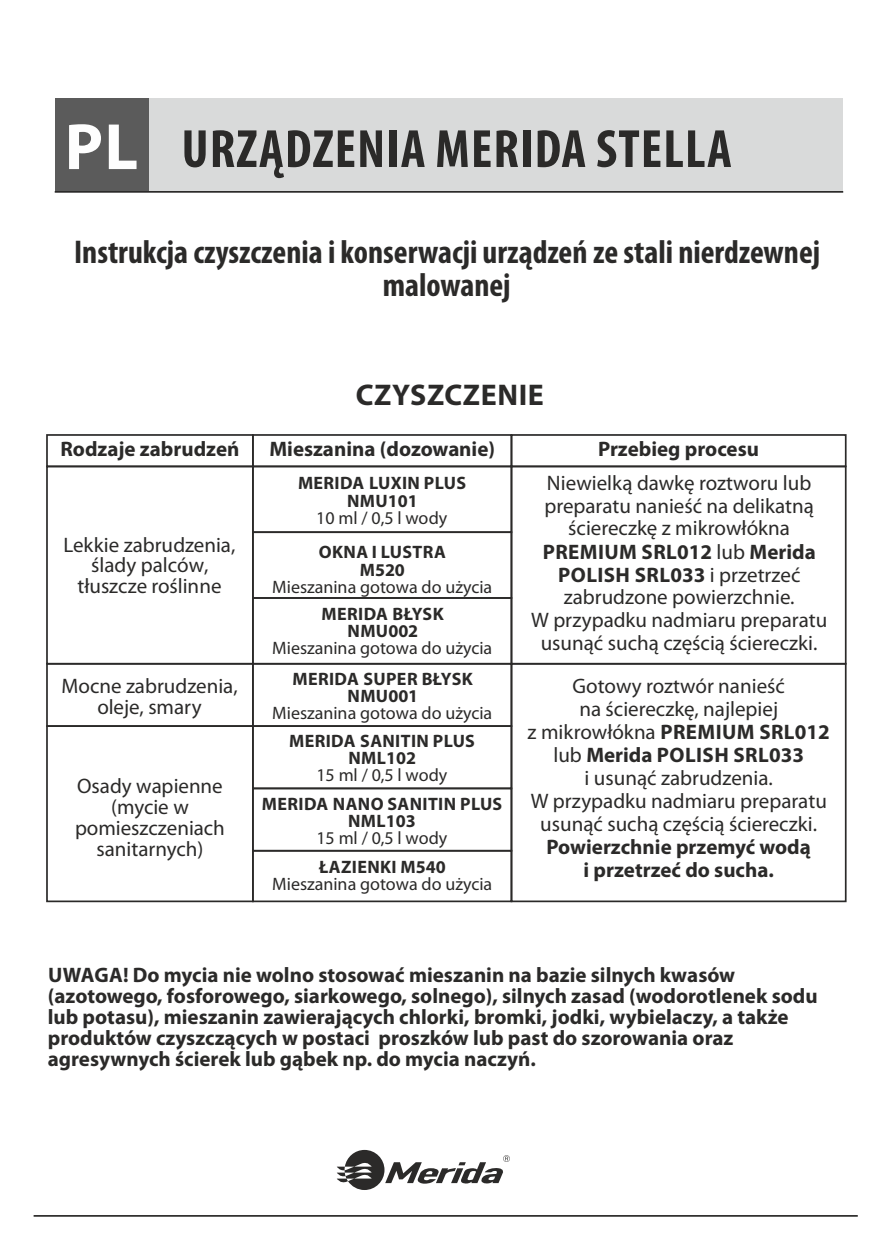
<style>
.page{position:relative;width:893px;height:1259px;background:#fff}
.page>*{position:absolute;margin:0;border:0;box-sizing:border-box;transform-origin:0 0}
.t1{font:700 condensed 54.3px "Myriad Pro";letter-spacing:.02em;color:#2b2a29}
.t2{font:700 condensed 33px/33px "Myriad Pro";color:#2b2a29;text-align:center}
.t3{font:700 30px "Myriad Pro";letter-spacing:.02em;color:#2b2a29}
.t4{font:21px/22.8px "Myriad Pro";color:#2b2a29;text-align:center}
.t5{font:700 21px/21.3px "Myriad Pro";color:#2b2a29}
.t6{font:700 18px/17.4px "Myriad Pro";letter-spacing:.02em;color:#2b2a29;text-align:center}
.t7{font:18px "Myriad Pro";color:#2b2a29}
.s1{font-stretch:normal;font-size:66px;color:#fefefe}
.s2{font-weight:700}
</style>
<div class="page">
<div style="left:46px;top:434px;width:208px;height:33px;border:2px solid #2b2a29"></div>
<div style="left:46px;top:465px;width:208px;height:199px;border:2px solid #2b2a29"></div>
<div style="left:46px;top:663px;width:208px;height:64px;border:2px solid #2b2a29"></div>
<div style="left:46px;top:725px;width:208px;height:177px;border:2px solid #2b2a29"></div>
<div style="left:252px;top:434px;width:260px;height:33px;border:2px solid #2b2a29"></div>
<div style="left:511px;top:434px;width:336px;height:33px;border:2px solid #2b2a29"></div>
<div style="left:252px;top:465px;width:260px;height:68px;border:2px solid #2b2a29"></div>
<div style="left:511px;top:465px;width:336px;height:199px;border:2px solid #2b2a29"></div>
<div style="left:511px;top:663px;width:336px;height:239px;border:2px solid #2b2a29"></div>
<div style="left:252px;top:663px;width:260px;height:64px;border:2px solid #2b2a29"></div>
<div style="left:252px;top:850px;width:260px;height:52px;border:2px solid #2b2a29"></div>
<div style="left:252px;top:725px;width:260px;height:64px;border:2px solid #2b2a29"></div>
<div style="left:252px;top:787px;width:260px;height:64px;border:2px solid #2b2a29"></div>
<div style="left:252px;top:531px;width:260px;height:68px;border:2px solid #2b2a29"></div>
<div style="left:252px;top:597px;width:260px;height:67px;border:2px solid #2b2a29"></div>
<hr style="left:34px;top:1215px;width:824px;height:1px;background:#2b2a29">
<div style="left:148px;top:98px;width:695px;height:94px;background:#d9dada"></div>
<div style="left:55px;top:98px;width:93px;height:94px;background:#5b5b5b"></div>
<hr style="left:55px;top:191px;width:788px;height:2px;background:#2b2a29">
<svg style="left:337px;top:1150px;width:173px;height:40px"></svg>
<h1 class="t1" style="left:65px;top:126px;width:669px"><span class="s1">PL</span> URZĄDZENIA MERIDA STELLA</h1>
<h2 class="t2" style="left:74px;top:238px;width:748px">Instrukcja czyszczenia i konserwacji urządzeń ze stali nierdzewnej malowanej</h2>
<p class="t5" style="left:60px;top:440px;width:180px">Rodzaje zabrudzeń</p>
<p class="t4" style="left:63px;top:536px;width:174px;line-height:21px">Lekkie zabrudzenia, ślady palców, tłuszcze roślinne</p>
<p class="t4" style="left:62px;top:677px;width:178px;line-height:21px">Mocne zabrudzenia, oleje, smary</p>
<p class="t4" style="left:75px;top:777px;width:151px;line-height:21px">Osady wapienne (mycie w pomieszczeniach sanitarnych)</p>
<h3 class="t3" style="left:356px;top:382px;width:190px">CZYSZCZENIE</h3>
<p class="t5" style="left:269px;top:440px;width:227px">Mieszanina (dozowanie)</p>
<p class="t5" style="left:598px;top:440px;width:163px">Przebieg procesu</p>
<p class="t6" style="left:298px;top:476px;width:170px">MERIDA LUXIN PLUS<br>NMU101</p>
<p class="t7" style="left:316px;top:510px;width:132px">10 ml / 0,5 l wody</p>
<p class="t4" style="left:531px;top:473px;width:298px">Niewielką dawkę roztworu lub preparatu nanieść na delikatną ściereczkę z mikrowłókna<br><span class="s2">PREMIUM SRL012</span> lub <span class="s2">Merida<br>POLISH SRL033</span> i przetrzeć zabrudzone powierzchnie.<br>W przypadku nadmiaru preparatu usunąć suchą częścią ściereczki.</p>
<p class="t6" style="left:319px;top:545px;width:128px">OKNA I LUSTRA<br>M520</p>
<p class="t7" style="left:272px;top:579px;width:222px">Mieszanina gotowa do użycia</p>
<p class="t6" style="left:322px;top:606px;width:124px">MERIDA BŁYSK<br>NMU002</p>
<p class="t7" style="left:272px;top:641px;width:222px">Mieszanina gotowa do użycia</p>
<p class="t6" style="left:292px;top:671px;width:182px">MERIDA SUPER BŁYSK<br>NMU001</p>
<p class="t7" style="left:272px;top:705px;width:222px">Mieszanina gotowa do użycia</p>
<p class="t6" style="left:289px;top:733px;width:187px">MERIDA SANITIN PLUS<br>NML102</p>
<p class="t7" style="left:316px;top:767px;width:132px">15 ml / 0,5 l wody</p>
<p class="t6" style="left:262px;top:796px;width:242px">MERIDA NANO SANITIN PLUS<br>NML103</p>
<p class="t7" style="left:316px;top:830px;width:132px">15 ml / 0,5 l wody</p>
<p class="t6" style="left:319px;top:859px;width:128px">ŁAZIENKI M540</p>
<p class="t7" style="left:272px;top:876px;width:222px">Mieszanina gotowa do użycia</p>
<p class="t4" style="left:528px;top:676px;width:304px">Gotowy roztwór nanieść<br>na ściereczkę, najlepiej<br>z mikrowłókna <span class="s2">PREMIUM SRL012 </span>lub <span class="s2">Merida POLISH SRL033<br></span>i usunąć zabrudzenia.<br>W przypadku nadmiaru preparatu usunąć suchą częścią ściereczki.</p>
<p class="t5" style="left:547px;top:837px;width:266px;line-height:23.1px;text-align:center">Powierzchnie przemyć wodą i przetrzeć do sucha.</p>
<p class="t5" style="left:48px;top:965px;width:771px">UWAGA! Do mycia nie wolno stosować mieszanin na bazie silnych kwasów (azotowego, fosforowego, siarkowego, solnego), silnych zasad (wodorotlenek sodu lub potasu), mieszanin zawierających chlorki, bromki, jodki, wybielaczy, a także produktów czyszczących w postaci proszków lub past do szorowania oraz agresywnych ścierek lub gąbek np. do mycia naczyń.</p>
</div>
